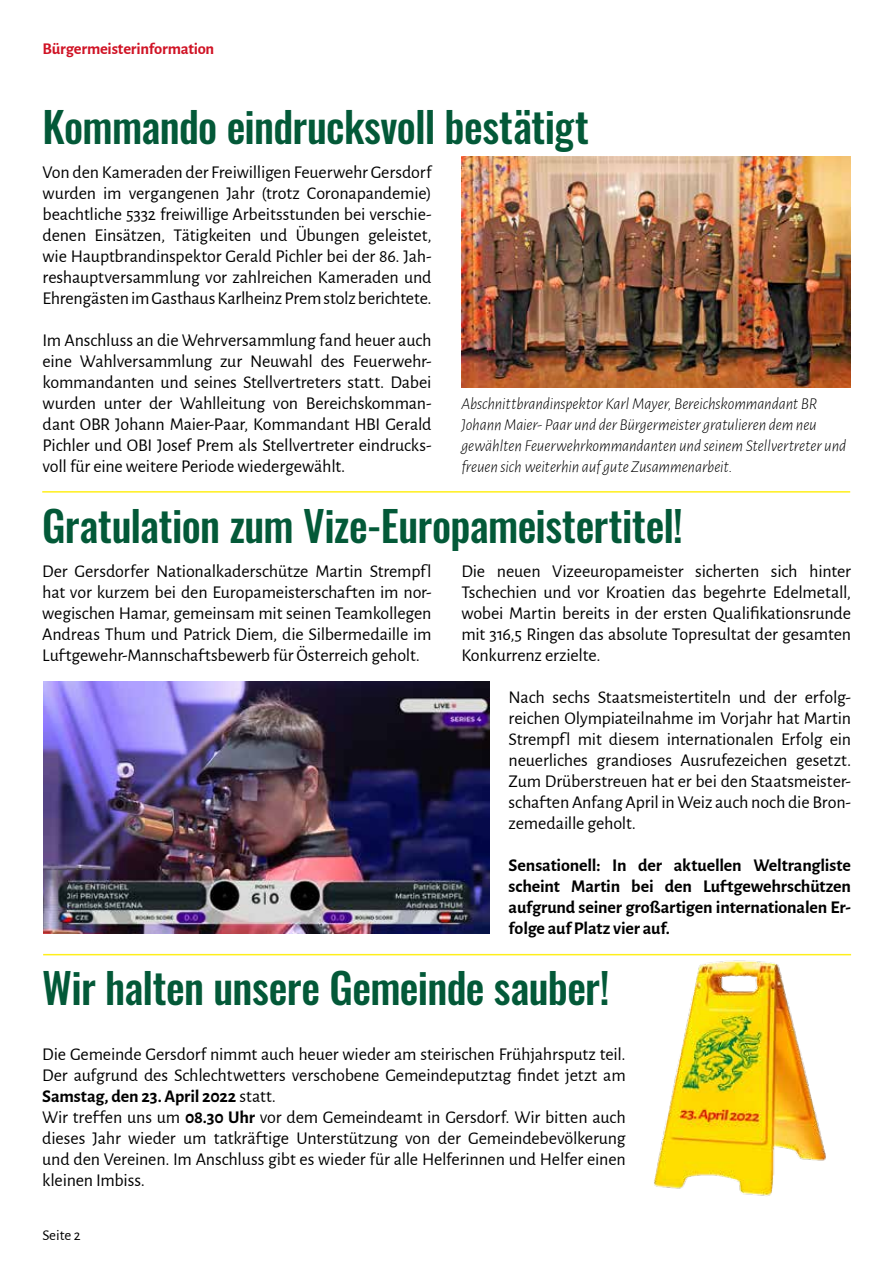
<style>
.page{position:relative;width:893px;height:1263px;background:#fff}
.page>*{position:absolute;margin:0;border:0;box-sizing:border-box;transform-origin:0 0}
.t1{font:500 42px "Oswald";letter-spacing:-.015em;color:#035938}
.t2{font:18px/21px "Alegreya Sans";letter-spacing:-.01em;color:#000;text-align:justify}
.t3{font:700 18px/21px "Alegreya Sans";letter-spacing:-.01em;color:#000;text-align:justify}
.t4{font:italic 300 16.5px/21px "Alegreya Sans";letter-spacing:-.005em;color:#000}
.t5{font:700 16.5px "Alegreya Sans";letter-spacing:-.015em;color:#d01325}
.t6{font:15px "Alegreya Sans";letter-spacing:-.005em;color:#000}
.s1{font-weight:700}
</style>
<div class="page">
<hr style="left:42px;top:491px;width:808px;height:2px;background:#ffef1b">
<img style="left:461px;top:157px;width:389px;height:231px">
<img style="left:43px;top:682px;width:446px;height:252px">
<hr style="left:43px;top:954px;width:808px;height:1px;background:#ffef1b">
<img style="left:615px;top:953px;width:237px;height:243px">
<p class="t5" style="left:43px;top:37px;width:173px">Bürgermeisterinformation</p>
<h1 class="t1" style="left:43px;top:105px;width:548px">Kommando eindrucksvoll bestätigt</h1>
<p class="t2" style="left:43px;top:160px;width:391px">Von den Kameraden der Freiwilligen Feuerwehr Gersdorf wurden im vergangenen Jahr (trotz Coronapandemie) beachtliche 5332 freiwillige Arbeitsstunden bei verschie&shy;denen Einsätzen, Tätigkeiten und Übungen geleistet, wie Hauptbrandinspektor Gerald Pichler bei der 86. Jah&shy;reshauptversammlung vor zahlreichen Kameraden und Ehrengästen im Gasthaus Karlheinz Prem stolz berichtete.</p>
<p class="t2" style="left:43px;top:328px;width:391px">Im Anschluss an die Wehrversammlung fand heuer auch eine Wahlversammlung zur Neuwahl des Feuerwehr&shy;kommandanten und seines Stellvertreters statt. Dabei wurden unter der Wahlleitung von Bereichskomman&shy;dant OBR Johann Maier-Paar, Kommandant HBI Gerald Pichler und OBI Josef Prem als Stellvertreter eindrucks&shy;voll für eine weitere Periode wiedergewählt.</p>
<p class="t4" style="left:461px;top:392px;width:386px">Abschnittbrandinspektor Karl Mayer, Bereichskommandant BR Johann Maier- Paar und der Bürgermeister gratulieren dem neu gewählten Feuerwehrkommandanten und seinem Stellvertreter und freuen sich weiterhin auf gute Zusammenarbeit.</p>
<h1 class="t1" style="left:42px;top:504px;width:642px">Gratulation zum Vize-Europameistertitel!</h1>
<p class="t2" style="left:461px;top:559px;width:391px">Die neuen Vizeeuropameister sicherten sich hinter Tschechien und vor Kroatien das begehrte Edelmetall, wobei Martin bereits in der ersten Qualifikationsrunde mit 316,5 Ringen das absolute Topresultat der gesamten Konkurrenz erzielte.</p>
<p class="t2" style="left:509px;top:685px;width:344px">Nach sechs Staatsmeistertiteln und der erfolg&shy;reichen Olympiateilnahme im Vorjahr hat Martin Strempfl mit diesem internationalen Erfolg ein neuerliches grandioses Ausrufezeichen gesetzt.<br>Zum Drüberstreuen hat er bei den Staatsmeister&shy;schaften Anfang April in Weiz auch noch die Bron&shy;zemedaille geholt.</p>
<p class="t3" style="left:509px;top:853px;width:344px">Sensationell: In der aktuellen Weltrangliste scheint Martin bei den Luftgewehrschützen aufgrund seiner großartigen internationalen Er&shy;folge auf Platz vier auf.</p>
<p class="t2" style="left:42px;top:559px;width:391px">Der Gersdorfer Nationalkaderschütze Martin Strempfl hat vor kurzem bei den Europameisterschaften im nor&shy;wegischen Hamar, gemeinsam mit seinen Teamkollegen Andreas Thum und Patrick Diem, die Silbermedaille im Luftgewehr-Mannschaftsbewerb für Österreich geholt.</p>
<h1 class="t1" style="left:42px;top:966px;width:569px">Wir halten unsere Gemeinde sauber!</h1>
<p class="t2" style="left:42px;top:1042px;width:585px;text-align:left">Die Gemeinde Gersdorf nimmt auch heuer wieder am steirischen Frühjahrsputz teil.<br>Der aufgrund des Schlechtwetters verschobene Gemeindeputztag findet jetzt am <span class="s1">Samstag, den 23. April 2022</span> statt.<br>Wir treffen uns um <span class="s1">08.30 Uhr</span> vor dem Gemeindeamt in Gersdorf. Wir bitten auch dieses Jahr wieder um tatkräftige Unterstützung von der Gemeindebevölkerung und den Vereinen. Im Anschluss gibt es wieder für alle Helferinnen und Helfer einen kleinen Imbiss.</p>
<p class="t6" style="left:43px;top:1224px;width:40px">Seite 2</p>
</div>
